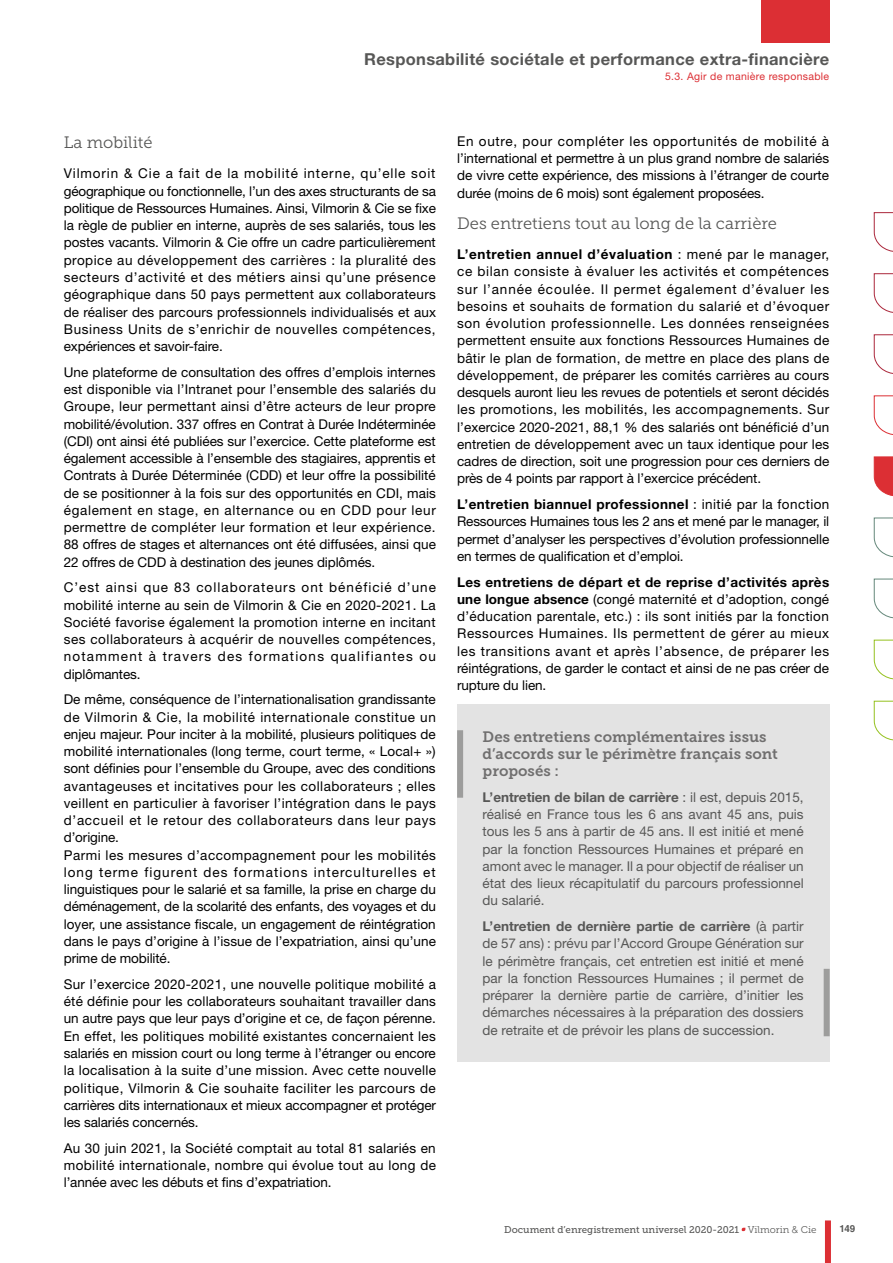
<style>
.page{position:relative;width:893px;height:1263px;background:#fff}
.page>*{position:absolute;margin:0;border:0;box-sizing:border-box;transform-origin:0 0}
.t1{font:700 16.5px "Helvetica Neue LT Std";letter-spacing:.02em;color:#575756}
.t2{font:16.5px "Museo Slab 300";color:#575756}
.t3{font:15px/17.2px "Museo Slab 700";color:#706f6f}
.t4{font:13.5px/17.2px "Helvetica Neue LT Std";color:#000;text-align:justify}
.t5{font:13.5px/17.2px "Helvetica Neue LT Std";color:#575756;text-align:justify}
.t6{font:10.5px "Helvetica Neue LT Std";letter-spacing:.03em;color:#dc2f34}
.t7{font:9.75px "Museo Slab 500";color:#575756}
.t8{font:700 9.75px "Helvetica LT Std";color:#575756}
.s1{font-weight:700}
.s2{font-family:"Museo Slab 300"}
.s3{font-family:"Helvetica LT Std";font-weight:300}
</style>
<div class="page">
<div style="left:825px;top:1220px;width:6px;height:43px;background:#dc2f34"></div>
<div style="left:761px;top:0;width:68px;height:43px;background:#dc2f34"></div>
<svg style="left:873px;top:212px;width:20px;height:40px"></svg>
<svg style="left:873px;top:517px;width:20px;height:41px"></svg>
<svg style="left:873px;top:578px;width:20px;height:41px"></svg>
<svg style="left:873px;top:395px;width:20px;height:40px"></svg>
<svg style="left:873px;top:456px;width:20px;height:40px"></svg>
<svg style="left:873px;top:273px;width:20px;height:40px"></svg>
<svg style="left:873px;top:334px;width:20px;height:40px"></svg>
<svg style="left:873px;top:639px;width:20px;height:41px"></svg>
<svg style="left:873px;top:700px;width:20px;height:41px"></svg>
<div style="left:457px;top:705px;width:372px;height:357px;background:#e3e3e3"></div>
<div style="left:457px;top:730px;width:6px;height:68px;background:#9d9d9c"></div>
<div style="left:824px;top:969px;width:6px;height:67px;background:#9d9d9c"></div>
<p class="t1" style="left:364px;top:49px;width:467px">Responsabilité sociétale et performance extra-financière</p>
<p class="t6" style="left:665px;top:70px;width:166px">5.3. Agir de manière responsable</p>
<p class="t2" style="left:64px;top:134px;width:90px">La mobilité</p>
<p class="t4" style="left:64px;top:165px;width:374px">Vilmorin &amp; Cie a fait de la mobilité interne, qu’elle soit géographique ou fonctionnelle, l’un des axes structurants de sa politique de Ressources Humaines. Ainsi, Vilmorin &amp; Cie se fixe la règle de publier en interne, auprès de ses salariés, tous les postes vacants. Vilmorin &amp; Cie offre un cadre particulièrement propice au développement des carrières : la pluralité des secteurs d’activité et des métiers ainsi qu’une présence géographique dans 50 pays permettent aux collaborateurs de réaliser des parcours professionnels individualisés et aux Business Units de s’enrichir de nouvelles compétences, expériences et savoir-faire.</p>
<p class="t4" style="left:64px;top:363px;width:374px">Une plateforme de consultation des offres d’emplois internes est disponible via l’Intranet pour l’ensemble des salariés du Groupe, leur permettant ainsi d’être acteurs de leur propre mobilité/évolution. 337 offres en Contrat à Durée Indéterminée (CDI) ont ainsi été publiées sur l’exercice. Cette plateforme est également accessible à l’ensemble des stagiaires, apprentis et Contrats à Durée Déterminée (CDD) et leur offre la possibilité de se positionner à la fois sur des opportunités en CDI, mais également en stage, en alternance ou en CDD pour leur permettre de compléter leur formation et leur expérience.<br>88 offres de stages et alternances ont été diffusées, ainsi que 22 offres de CDD à destination des jeunes diplômés.</p>
<p class="t4" style="left:64px;top:579px;width:374px">C’est ainsi que 83 collaborateurs ont bénéficié d’une mobilité interne au sein de Vilmorin &amp; Cie en 2020-2021. La Société favorise également la promotion interne en incitant ses collaborateurs à acquérir de nouvelles compétences, notamment à travers des formations qualifiantes ou diplômantes.</p>
<p class="t4" style="left:64px;top:691px;width:374px;text-align:left">De même, conséquence de l’internationalisation grandissante de Vilmorin &amp; Cie, la mobilité internationale constitue un enjeu majeur. Pour inciter à la mobilité, plusieurs politiques de mobilité internationales (long terme, court terme, « Local+ ») sont définies pour l’ensemble du Groupe, avec des conditions avantageuses et incitatives pour les collaborateurs ; elles veillent en particulier à favoriser l’intégration dans le pays d’accueil et le retour des collaborateurs dans leur pays d’origine.<br>Parmi les mesures d’accompagnement pour les mobilités long terme figurent des formations interculturelles et linguistiques pour le salarié et sa famille, la prise en charge du déménagement, de la scolarité des enfants, des voyages et du loyer, une assistance fiscale, un engagement de réintégration dans le pays d’origine à l’issue de l’expatriation, ainsi qu’une prime de mobilité.</p>
<p class="t4" style="left:64px;top:975px;width:374px">Sur l’exercice 2020-2021, une nouvelle politique mobilité a été définie pour les collaborateurs souhaitant travailler dans un autre pays que leur pays d’origine et ce, de façon pérenne.<br>En effet, les politiques mobilité existantes concernaient les salariés en mission court ou long terme à l’étranger ou encore la localisation à la suite d’une mission. Avec cette nouvelle politique, Vilmorin &amp; Cie souhaite faciliter les parcours de carrières dits internationaux et mieux accompagner et protéger les salariés concernés.</p>
<p class="t4" style="left:64px;top:1139px;width:374px">Au 30 juin 2021, la Société comptait au total 81 salariés en mobilité internationale, nombre qui évolue tout au long de l’année avec les débuts et fins d’expatriation.</p>
<p class="t4" style="left:457px;top:132px;width:374px">En outre, pour compléter les opportunités de mobilité à l’international et permettre à un plus grand nombre de salariés de vivre cette expérience, des missions à l’étranger de courte durée (moins de 6 mois) sont également proposées.</p>
<p class="t2" style="left:457px;top:214px;width:321px">Des entretiens tout au long de la carrière</p>
<p class="t4" style="left:457px;top:245px;width:374px"><span class="s1">L’entretien annuel d’évaluation</span> : mené par le manager, ce bilan consiste à évaluer les activités et compétences sur l’année écoulée. Il permet également d’évaluer les besoins et souhaits de formation du salarié et d’évoquer son évolution professionnelle. Les données renseignées permettent ensuite aux fonctions Ressources Humaines de bâtir le plan de formation, de mettre en place des plans de développement, de préparer les comités carrières au cours desquels auront lieu les revues de potentiels et seront décidés les promotions, les mobilités, les accompagnements. Sur l’exercice 2020-2021, 88,1 % des salariés ont bénéficié d’un entretien de développement avec un taux identique pour les cadres de direction, soit une progression pour ces derniers de près de 4 points par rapport à l’exercice précédent.</p>
<p class="t4" style="left:457px;top:496px;width:374px"><span class="s1">L’entretien biannuel professionnel</span> : initié par la fonction Ressources Humaines tous les 2 ans et mené par le manager, il permet d’analyser les perspectives d’évolution professionnelle en termes de qualification et d’emploi.</p>
<p class="t4" style="left:457px;top:573px;width:374px"><span class="s1">Les entretiens de départ et de reprise d’activités après une longue absence</span> (congé maternité et d’adoption, congé d’éducation parentale, etc.) : ils sont initiés par la fonction Ressources Humaines. Ils permettent de gérer au mieux les transitions avant et après l’absence, de préparer les réintégrations, de garder le contact et ainsi de ne pas créer de rupture du lien.</p>
<p class="t3" style="left:483px;top:728px;width:297px">Des entretiens complémentaires issus d’accords sur le périmètre français sont proposés :</p>
<p class="t5" style="left:483px;top:788px;width:323px"><span class="s1">L’entretien de bilan de carrière</span> : il est, depuis 2015, réalisé en France tous les 6 ans avant 45 ans, puis tous les 5 ans à partir de 45 ans. Il est initié et mené par la fonction Ressources Humaines et préparé en amont avec le manager. Il a pour objectif de réaliser un état des lieux récapitulatif du parcours professionnel du salarié.</p>
<p class="t5" style="left:483px;top:917px;width:323px"><span class="s1">L’entretien de dernière partie de carrière</span> (à partir de 57 ans) : prévu par l’Accord Groupe Génération sur le périmètre français, cet entretien est initié et mené par la fonction Ressources Humaines ; il permet de préparer la dernière partie de carrière, d’initier les démarches nécessaires à la préparation des dossiers de retraite et de prévoir les plans de succession.</p>
<p class="t7" style="left:504px;top:1224px;width:314px">Document d’enregistrement universel 2020-2021 <span class="s2">Vilmorin</span> <span class="s3">&amp;</span> <span class="s2">Cie</span></p>
<p class="t8" style="left:839px;top:1223px;width:17px">149</p>
</div>
